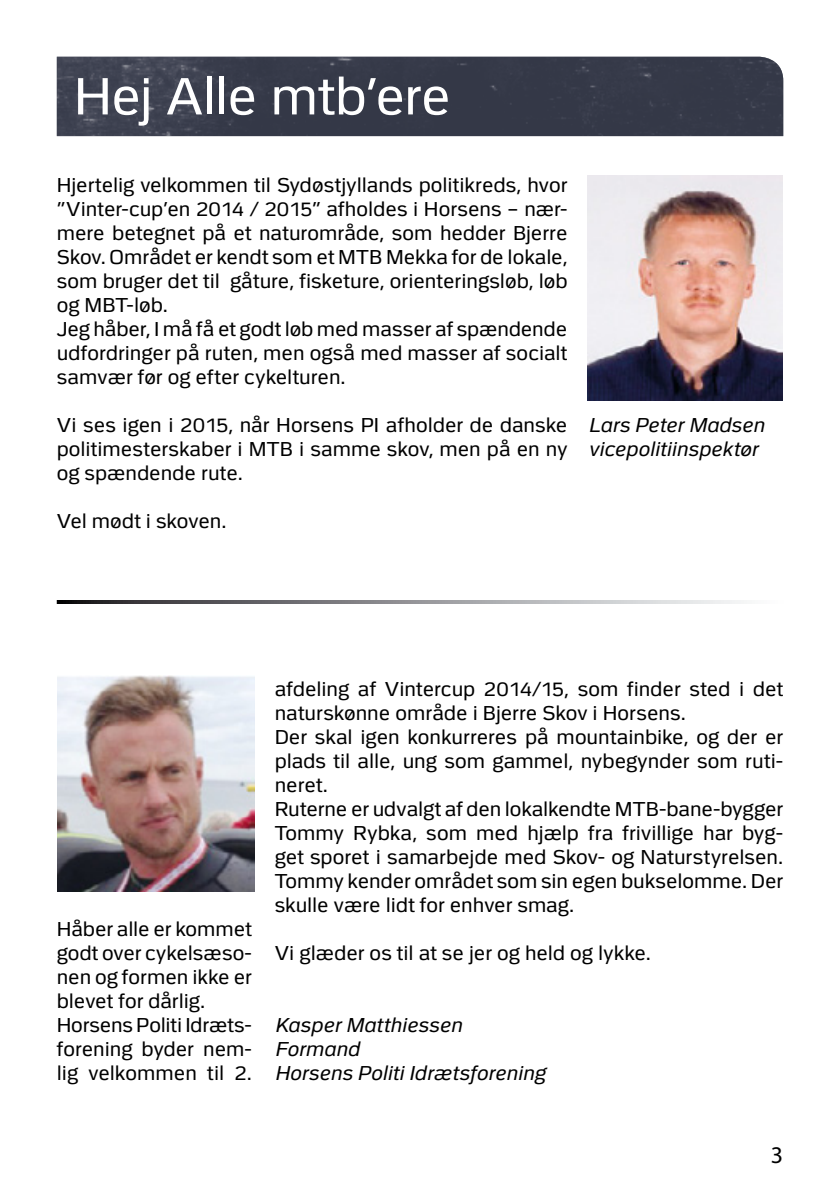
<style>
.page{position:relative;width:840px;height:1191px;background:#fff}
.page>*{position:absolute;margin:0;border:0;box-sizing:border-box;transform-origin:0 0}
.t1{font:52px "Politi";letter-spacing:-.02em;color:#fff}
.t2{font:24px "Myriad Pro";color:#000}
.t3{font:20px/24px "Politi";color:#000}
.t4{font:italic 20px/24px "Politi";letter-spacing:.005em;color:#000}
</style>
<div class="page">
<img style="left:57px;top:57px;width:725px;height:79px">
<img style="left:587px;top:176px;width:195px;height:225px">
<img style="left:58px;top:675px;width:196px;height:216px">
<svg style="left:57px;top:600px;width:687px;height:4px"></svg>
<h1 class="t1" style="left:74px;top:68px;width:378px">Hej Alle mtb’ere</h1>
<p class="t3" style="left:57px;top:173px;width:512px">Hjertelig velkommen til Sydøstjyllands politikreds, hvor ”Vinter-cup’en 2014 / 2015” afholdes i Horsens – nær&shy;mere betegnet på et naturområde, som hedder Bjerre Skov. Området er kendt som et MTB Mekka for de lokale, som bruger det til gåture, fisketure, orienteringsløb, løb og MBT-løb.<br>Jeg håber, I må få et godt løb med masser af spændende udfordringer på ruten, men også med masser af socialt samvær før og efter cykelturen.</p>
<p class="t3" style="left:57px;top:413px;width:512px;text-align:justify">Vi ses igen i 2015, når Horsens PI afholder de danske politimesterskaber i MTB i samme skov, men på en ny og spændende rute.</p>
<p class="t3" style="left:57px;top:509px;width:171px">Vel mødt i skoven.</p>
<p class="t4" style="left:588px;top:413px;width:177px">Lars Peter Madsen vicepolitiinspektør</p>
<p class="t3" style="left:57px;top:917px;width:197px">Håber alle er kommet godt over cykelsæso&shy;nen og formen ikke er blevet for dårlig.<br>Horsens Politi Idræts&shy;forening byder nem&shy;lig velkommen til 2.</p>
<p class="t3" style="left:274px;top:677px;width:510px">afdeling af Vintercup 2014/15, som finder sted i det naturskønne område i Bjerre Skov i Horsens.<br>Der skal igen konkurreres på mountainbike, og der er plads til alle, ung som gammel, nybegynder som ruti&shy;neret.<br>Ruterne er udvalgt af den lokalkendte MTB-bane-bygger Tommy Rybka, som med hjælp fra frivillige har byg&shy;get sporet i samarbejde med Skov- og Naturstyrelsen.<br>Tommy kender området som sin egen bukselomme. Der skulle være lidt for enhver smag.</p>
<p class="t3" style="left:274px;top:941px;width:377px">Vi glæder os til at se jer og held og lykke.</p>
<p class="t4" style="left:274px;top:1013px;width:272px">Kasper Matthiessen<br>Formand<br>Horsens Politi Idrætsforening</p>
<p class="t2" style="left:770px;top:1142px;width:14px">3</p>
</div>
